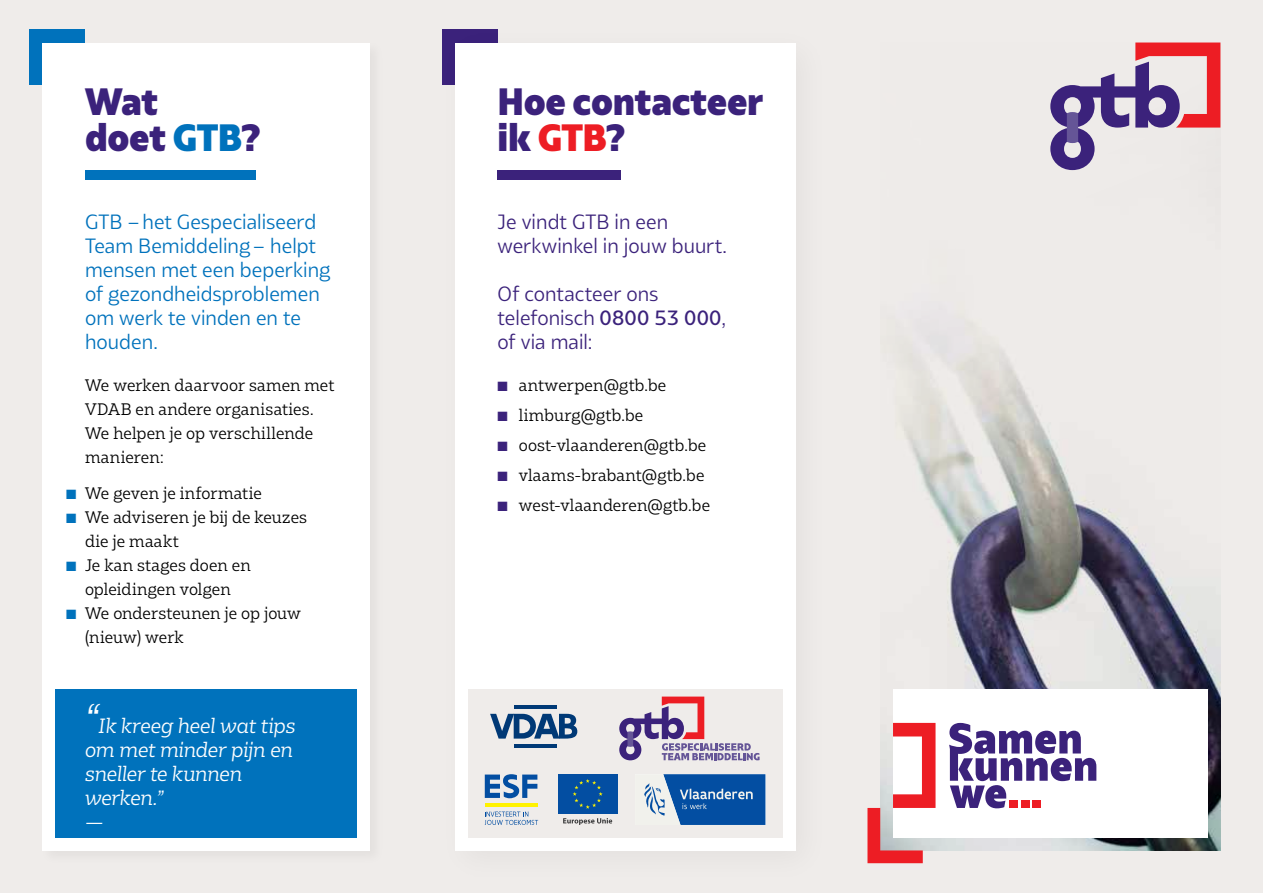
<style>
.page{position:relative;width:1263px;height:893px;background:#efecea}
.page>*{position:absolute;margin:0;border:0;box-sizing:border-box;transform-origin:0 0}
.t1{font:900 36px/36px "Bw Glenn Sans";letter-spacing:-.015em;color:#3b227b}
.t2{font:19.5px/24px "Bw Glenn Sans";color:#0072bc}
.t3{font:19.5px/24px "Bw Glenn Sans";color:#3b227b}
.t4{font:italic 19.5px/24px "Bw Glenn Slab";letter-spacing:-.01em;color:#fff}
.t5{font:15.75px/24px "Bw Glenn Slab";letter-spacing:.01em;color:#000}
.s1{color:#0072bc}
.s2{font-size:39px}
.s3{color:#ed1d24}
.s4{font-weight:500}
.s5{color:#3b227b}
</style>
<div class="page">
<div style="left:455px;top:43px;width:340px;height:807px;background:#fff"></div>
<div style="left:497px;top:170px;width:124px;height:10px;background:#3b227b"></div>
<div style="left:30px;top:30px;width:55px;height:55px;background:#0072bc"></div>
<div style="left:40px;top:40px;width:345px;height:826px;background:#ece9e7"></div>
<div style="left:43px;top:43px;width:327px;height:807px;background:#fff"></div>
<div style="left:85px;top:170px;width:170px;height:10px;background:#0072bc"></div>
<div style="left:55px;top:689px;width:302px;height:149px;background:#0072bc"></div>
<div style="left:468px;top:689px;width:314px;height:149px;background:#efecea"></div>
<img style="left:899px;top:170px;width:321px;height:680px">
<div style="left:893px;top:689px;width:315px;height:149px;background:#fff"></div>
<svg style="left:949px;top:723px;width:147px;height:85px"></svg>
<svg style="left:563px;top:818px;width:49px;height:7px"></svg>
<div style="left:558px;top:774px;width:59px;height:40px;background:#034ea2"></div>
<svg style="left:573px;top:779px;width:30px;height:30px"></svg>
<svg style="left:644px;top:774px;width:121px;height:51px"></svg>
<hr style="left:485px;top:803px;width:53px;height:4px;background:#fff200">
<svg style="left:485px;top:774px;width:52px;height:24px"></svg>
<svg style="left:485px;top:811px;width:53px;height:14px"></svg>
<svg style="left:619px;top:697px;width:140px;height:63px"></svg>
<svg style="left:1050px;top:43px;width:170px;height:127px"></svg>
<svg style="left:867px;top:723px;width:68px;height:140px"></svg>
<svg style="left:490px;top:714px;width:87px;height:25px"></svg>
<hr style="left:514px;top:744px;width:43px;height:3px;background:#003976">
<hr style="left:514px;top:705px;width:43px;height:3px;background:#003976">
<h1 class="t1" style="left:85px;top:83px;width:177px">Wat<br>doet <span class="s1">GTB</span>?</h1>
<p class="t2" style="left:85px;top:209px;width:247px">GTB –het Gespecialiseerd<br>Team Bemiddeling– helpt mensen met een beperking of gezondheidsproblemen om werk te vinden en te houden.</p>
<p class="t5" style="left:85px;top:372px;width:251px">We werken daarvoor samen met<br>VDAB en andere organisaties.<br>We helpen je op verschillende manieren:</p>
<p class="t5" style="left:66px;top:480px;width:197px"><span class="s1">■</span> We geven je informatie</p>
<p class="t5" style="left:85px;top:504px;width:224px;text-indent:-19px"><span class="s1">■</span> We adviseren je bij de keuzes die je maakt</p>
<p class="t5" style="left:66px;top:552px;width:186px;text-align:center"><span class="s1">■</span> Je kan stages doen en opleidingen volgen</p>
<p class="t5" style="left:85px;top:600px;width:217px;text-indent:-19px"><span class="s1">■</span> We ondersteunen je op jouw (nieuw) werk</p>
<p class="t4" style="left:85px;top:713px;width:212px"><span class="s2">“</span>Ik kreeg heel wat tips om met minder pijn en sneller te kunnen werken.”<br>—</p>
<h1 class="t1" style="left:497px;top:83px;width:267px">Hoe contacteer ik <span class="s3">GTB</span>?</h1>
<p class="t3" style="left:497px;top:209px;width:231px">Je vindt GTB in een werkwinkel in jouw buurt.</p>
<p class="t3" style="left:497px;top:281px;width:230px">Of contacteer ons telefonisch <span class="s4">0800 53 000</span>, of via mail:</p>
<p class="t5" style="left:497px;top:372px;width:170px"><span class="s5">■</span> antwerpen@gtb.be</p>
<p class="t5" style="left:497px;top:402px;width:147px"><span class="s5">■</span> limburg@gtb.be</p>
<p class="t5" style="left:497px;top:432px;width:210px"><span class="s5">■</span> oost-vlaanderen@gtb.be</p>
<p class="t5" style="left:497px;top:462px;width:208px"><span class="s5">■</span> vlaams-brabant@gtb.be</p>
<p class="t5" style="left:497px;top:492px;width:214px"><span class="s5">■</span> west-vlaanderen@gtb.be</p>
</div>
